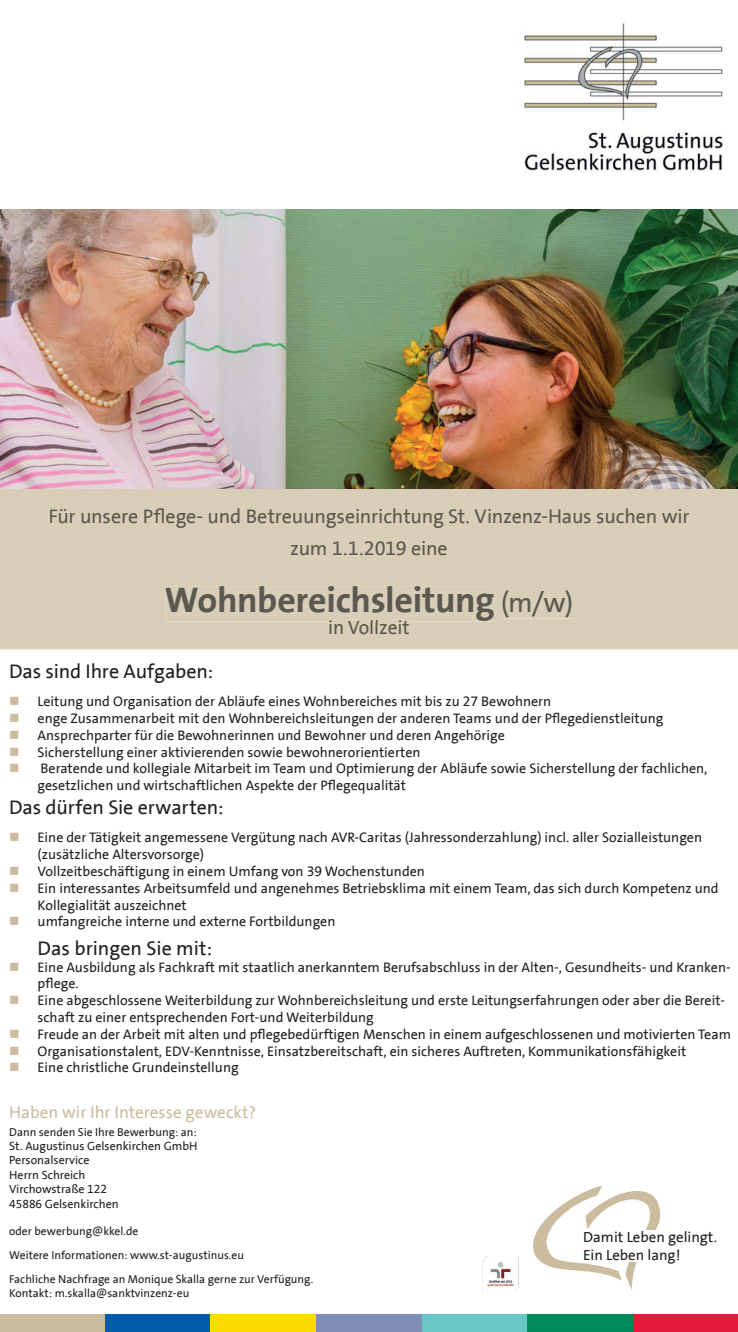
<style>
.page{position:relative;width:738px;height:1332px;background:#fff}
.page>*{position:absolute;margin:0;border:0;box-sizing:border-box;transform-origin:0 0}
.t1{font:700 36px "The Sans Office";letter-spacing:-.01em;color:#5b584f}
.t2{font:20px/32px "The Sans Office";letter-spacing:-.01em;color:#5b584f;text-align:center}
.t3{font:20px "The Sans Office";letter-spacing:-.005em;color:#231f20}
.t4{font:17.2px "The Sans Office";color:#cbbc9f}
.t5{font:14.8px/17.8px "The Sans Office";color:#231f20}
.t6{font:14px/16.8px "The Sans Office";color:#231f20}
.t7{font:12px/14.4px "The Sans Office";color:#231f20}
.t8{font:11.6px/23.8px "The Sans Office";color:#231f20}
.s1{font-weight:400;font-size:28px}
.s2{color:#cbbc9f}
</style>
<div class="page">
<img style="left:524px;top:23px;width:198px;height:149px">
<svg style="left:533px;top:1185px;width:127px;height:105px"></svg>
<div style="left:582px;top:1230px;width:138px;height:32px;background:#fff"></div>
<div style="left:0;top:1314px;width:105px;height:17px;background:#cbbc9f"></div>
<div style="left:105px;top:1314px;width:105px;height:17px;background:#015aaa"></div>
<div style="left:210px;top:1314px;width:106px;height:17px;background:#ffdc01"></div>
<div style="left:316px;top:1314px;width:105px;height:17px;background:#7e8eb4"></div>
<div style="left:422px;top:1314px;width:105px;height:17px;background:#66c7c5"></div>
<div style="left:527px;top:1314px;width:105px;height:17px;background:#008c5b"></div>
<div style="left:632px;top:1314px;width:105px;height:17px;background:#e41c3b"></div>
<div style="left:0;top:488px;width:737px;height:160px;background:#d8cdb7"></div>
<div style="left:50px;top:508px;width:639px;height:20px;background:#d8cdb7"></div>
<div style="left:291px;top:540px;width:155px;height:15px;background:#d8cdb7"></div>
<div style="left:165px;top:586px;width:328px;height:35px;background:#d8cdb7"></div>
<div style="left:502px;top:590px;width:71px;height:28px;background:#d8cdb7"></div>
<div style="left:329px;top:621px;width:80px;height:13px;background:#d8cdb7"></div>
<hr style="left:329px;top:620px;width:80px;height:1px;background:#5b584f">
<hr style="left:0;top:648px;width:737px;height:1px;background:#d8cdb7">
<img style="left:482px;top:1256px;width:37px;height:35px">
<img style="left:482px;top:1256px;width:36px;height:34px">
<img style="left:0;top:210px;width:737px;height:278px">
<h2 class="t2" style="left:48px;top:500px;width:642px">Für unsere Pflege- und Betreuungseinrichtung St. Vinzenz-Haus suchen wir zum 1.1.2019 eine</h2>
<h1 class="t1" style="left:164px;top:577px;width:410px">Wohnbereichsleitung <span class="s1">(m/w)</span></h1>
<h2 class="t2" style="left:328px;top:612px;width:83px">in Vollzeit</h2>
<h2 class="t3" style="left:9px;top:658px;width:205px">Das sind Ihre Aufgaben:</h2>
<p class="t6" style="left:9px;top:693px;width:543px"><span class="s2">■</span> Leitung und Organisation der Abläufe eines Wohnbereiches mit bis zu 27 Bewohnern</p>
<p class="t6" style="left:9px;top:710px;width:655px"><span class="s2">■</span> enge Zusammenarbeit mit den Wohnbereichsleitungen der anderen Teams und der Pflegedienstleitung</p>
<p class="t6" style="left:9px;top:726px;width:497px"><span class="s2">■</span> Ansprechparter für die Bewohnerinnen und Bewohner und deren Angehörige</p>
<p class="t6" style="left:9px;top:743px;width:412px"><span class="s2">■</span> Sicherstellung einer aktivierenden sowie bewohnerorientierten</p>
<p class="t6" style="left:38px;top:760px;width:670px;text-indent:-28px"><span class="s2">■</span> Beratende und kollegiale Mitarbeit im Team und Optimierung der Abläufe sowie Sicherstellung der fachlichen, gesetzlichen und wirtschaftlichen Aspekte der Pflegequalität</p>
<h2 class="t3" style="left:9px;top:794px;width:215px">Das dürfen Sie erwarten:</h2>
<p class="t6" style="left:38px;top:829px;width:665px;text-indent:-28px"><span class="s2">■</span> Eine der Tätigkeit angemessene Vergütung nach AVR-Caritas (Jahressonderzahlung) incl. aller Sozialleistungen (zusätzliche Altersvorsorge)</p>
<p class="t6" style="left:9px;top:863px;width:417px"><span class="s2">■</span> Vollzeitbeschäftigung in einem Umfang von 39 Wochenstunden</p>
<p class="t6" style="left:38px;top:879px;width:682px;text-indent:-28px"><span class="s2">■</span> Ein interessantes Arbeitsumfeld und angenehmes Betriebsklima mit einem Team, das sich durch Kompetenz und<br>Kollegialität auszeichnet</p>
<p class="t6" style="left:9px;top:913px;width:327px"><span class="s2">■</span> umfangreiche interne und externe Fortbildungen</p>
<h2 class="t3" style="left:38px;top:935px;width:176px">Das bringen Sie mit:</h2>
<p class="t6" style="left:38px;top:958px;width:694px;text-indent:-28px"><span class="s2">■</span> Eine Ausbildung als Fachkraft mit staatlich anerkanntem Berufsabschluss in der Alten-, Gesundheits- und Kranken&shy;pflege.</p>
<p class="t6" style="left:38px;top:992px;width:688px;text-indent:-28px"><span class="s2">■</span> Eine abgeschlossene Weiterbildung zur Wohnbereichsleitung und erste Leitungserfahrungen oder aber die Bereit&shy;schaft zu einer entsprechenden Fort-und Weiterbildung</p>
<p class="t6" style="left:9px;top:1025px;width:722px"><span class="s2">■</span> Freude an der Arbeit mit alten und pflegebedürftigen Menschen in einem aufgeschlossenen und motivierten Team</p>
<p class="t6" style="left:9px;top:1042px;width:678px"><span class="s2">■</span> Organisationstalent, EDV-Kenntnisse, Einsatzbereitschaft, ein sicheres Auftreten, Kommunikationsfähigkeit</p>
<p class="t6" style="left:9px;top:1059px;width:231px"><span class="s2">■</span> Eine christliche Grundeinstellung</p>
<p class="t4" style="left:9px;top:1101px;width:248px">Haben wir Ihr Interesse geweckt?</p>
<p class="t8" style="left:9px;top:1119px;width:189px">Dann senden Sie Ihre Bewerbung: an:</p>
<p class="t7" style="left:9px;top:1138px;width:190px">St. Augustinus Gelsenkirchen GmbH<br>Personalservice<br>Herrn Schreich<br>Virchowstraße 122<br>45886 Gelsenkirchen</p>
<p class="t8" style="left:9px;top:1219px;width:305px">oder bewerbung@kkel.de<br>Weitere Informationen: www.st-augustinus.eu<br>Fachliche Nachfrage an Monique Skalla gerne zur Verfügung.</p>
<p class="t8" style="left:9px;top:1281px;width:181px">Kontakt: m.skalla@sanktvinzenz-eu</p>
<p class="t5" style="left:582px;top:1227px;width:135px">Damit Leben gelingt.<br>Ein Leben lang!</p>
</div>
